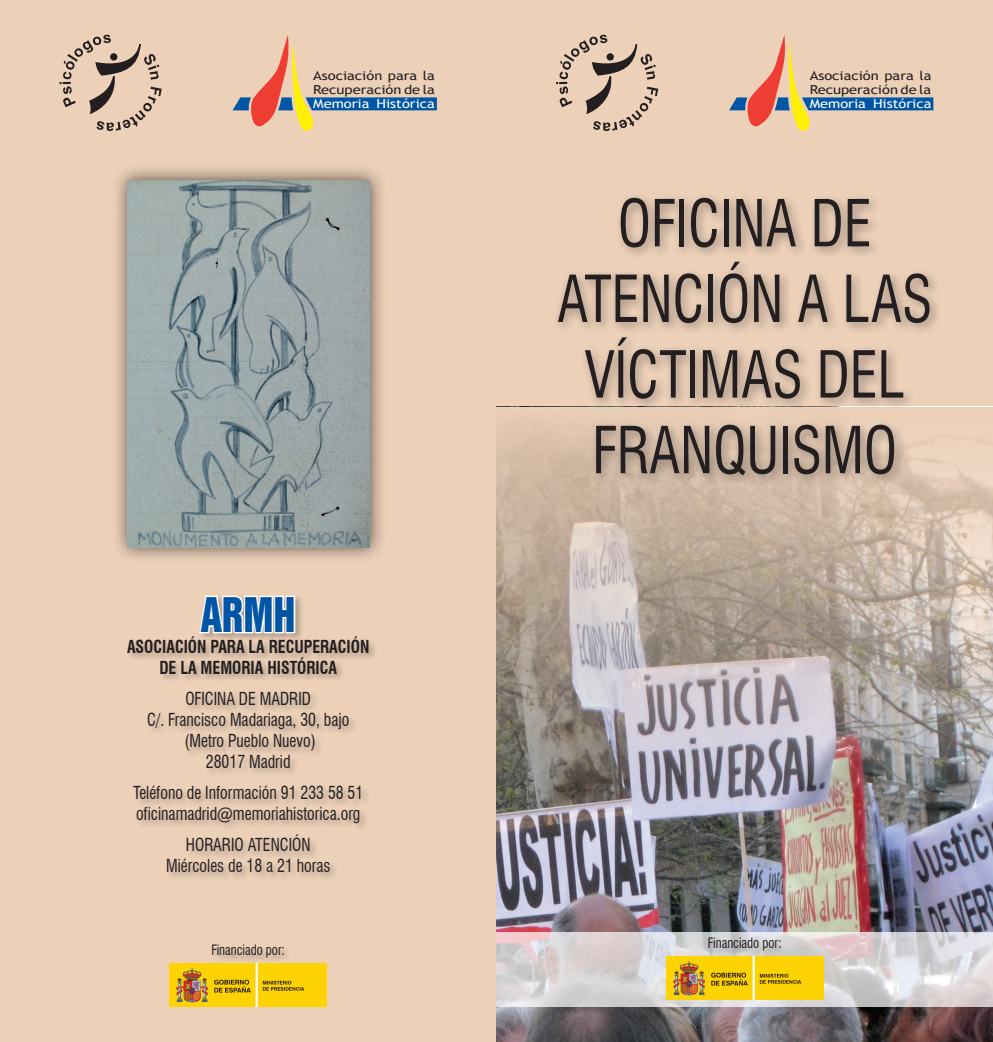
<style>
.page{position:relative;width:993px;height:1042px;background:#fff}
.page>*{position:absolute;margin:0;border:0;box-sizing:border-box;transform-origin:0 0}
.t1{font:condensed 63px/75.6px "Swiss 721 BT";color:#231f20;text-align:center;scale:.9 1}
.t2{font:43.75px "Swiss 921 BT Regular A";color:#0155a5;scale:.9 1}
.t3{font:condensed 17.5px "Swiss 721 BT";color:#231f20;scale:.9 1}
.t4{font:700 condensed 17.5px "Swiss 721 BT";color:#231f20;scale:.9 1}
.t5{font:condensed 14px "Swiss 721 BT";color:#231f20;scale:.9 1}
.t6{font:12.42px "Trebuchet MS";color:#231f20;scale:1.18 1}
.t7{font:12.42px "Trebuchet MS";color:#fff;scale:1.18 1}
</style>
<div class="page">
<div style="left:0;top:0;width:992px;height:1042px;background:#ecd0b8"></div>
<div style="left:125px;top:593px;width:252px;height:287px;background:#231f20;opacity:.3"></div>
<svg style="left:197px;top:593px;width:99px;height:74px"></svg>
<div style="left:110px;top:163px;width:276px;height:400px;background:#231f20;opacity:.75"></div>
<img style="left:128px;top:180px;width:242px;height:367px">
<svg style="left:729px;top:35px;width:204px;height:96px"></svg>
<svg style="left:556px;top:34px;width:102px;height:97px"></svg>
<svg style="left:232px;top:35px;width:205px;height:96px"></svg>
<svg style="left:60px;top:34px;width:102px;height:97px"></svg>
<img style="left:496px;top:812px;width:496px;height:230px">
<svg style="left:496px;top:426px;width:496px;height:386px"></svg>
<div style="left:551px;top:192px;width:389px;height:295px;background:#231f20;opacity:.4"></div>
<img style="left:169px;top:964px;width:158px;height:42px">
<div style="left:210px;top:943px;width:82px;height:23px;background:#231f20;opacity:.3"></div>
<svg style="left:496px;top:932px;width:496px;height:75px"></svg>
<img style="left:666px;top:957px;width:157px;height:42px">
<div style="left:706px;top:936px;width:82px;height:23px;background:#231f20;opacity:.3"></div>
<p class="t6" style="left:313px;top:68px;width:104px">Asociación para la</p>
<p class="t6" style="left:313px;top:82px;width:104px">Recuperación de la</p>
<p class="t7" style="left:313px;top:96px;width:104px">Memoria Histórica</p>
<p class="t2" style="left:201px;top:586px;width:107px">ARMH</p>
<p class="t4" style="left:127px;top:636px;width:271px">ASOCIACIÓN PARA LA RECUPERACIÓN</p>
<p class="t4" style="left:159px;top:657px;width:199px">DE LA MEMORIA HISTÓRICA</p>
<p class="t3" style="left:185px;top:688px;width:141px">OFICINA DE MADRID</p>
<p class="t3" style="left:147px;top:709px;width:226px">C/. Francisco Madariaga, 30, bajo</p>
<p class="t3" style="left:184px;top:730px;width:147px">(Metro Pueblo Nuevo)</p>
<p class="t3" style="left:206px;top:751px;width:95px">28017 Madrid</p>
<p class="t3" style="left:133px;top:782px;width:257px">Teléfono de Información 91 233 58 51</p>
<p class="t3" style="left:136px;top:803px;width:251px">oficinamadrid@memoriahistorica.org</p>
<p class="t3" style="left:186px;top:834px;width:140px">HORARIO ATENCIÓN</p>
<p class="t3" style="left:166px;top:855px;width:184px">Miércoles de 18 a 21 horas</p>
<p class="t5" style="left:211px;top:942px;width:83px">Financiado por:</p>
<p class="t6" style="left:809px;top:68px;width:104px">Asociación para la</p>
<p class="t6" style="left:809px;top:82px;width:104px">Recuperación de la</p>
<p class="t7" style="left:809px;top:96px;width:104px">Memoria Histórica</p>
<p class="t1" style="left:617px;top:186px;width:283px">OFICINA DE</p>
<p class="t1" style="left:557px;top:261px;width:418px">ATENCIÓN A LAS<br>VÍCTIMAS DEL<br>FRANQUISMO</p>
<p class="t5" style="left:707px;top:935px;width:83px">Financiado por:</p>
</div>
